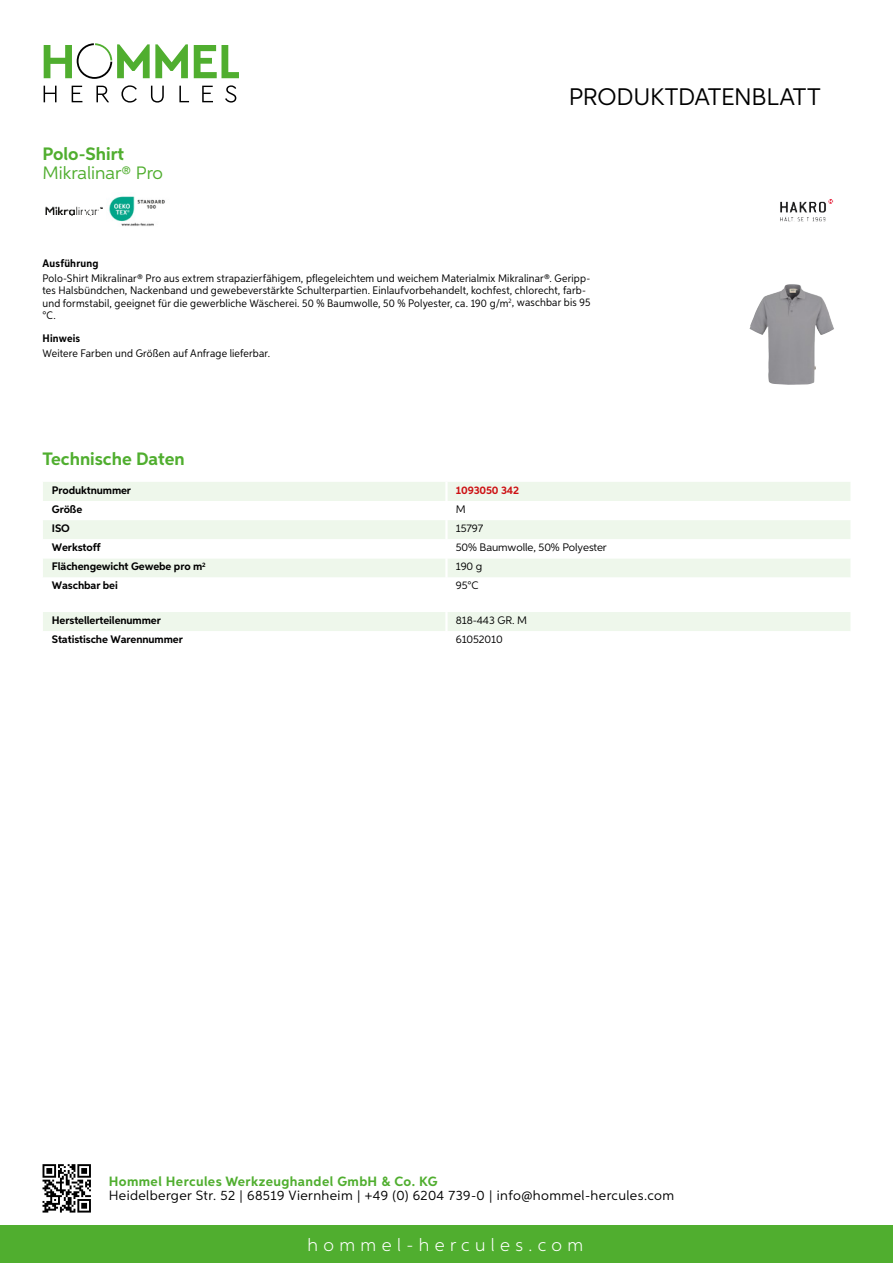
<style>
.page{position:relative;width:893px;height:1263px;background:#fff}
.page>*{position:absolute;margin:0;border:0;box-sizing:border-box;transform-origin:0 0}
.t1{font:24px "Aspira";letter-spacing:-.01em;color:#000}
.t2{font:700 18px "Aspira";color:#50ae2f}
.t3{font:300 18px "Aspira";letter-spacing:.3em;color:#fff}
.t4{font:18px "Aspira";color:#50ae2f}
.t5{font:13.5px "Aspira";letter-spacing:.03em;color:#000}
.t6{font:700 13.5px "Aspira";letter-spacing:.03em;color:#50ae2f}
.t7{font:10.95px/12px "Aspira Nar";letter-spacing:.015em;color:#000}
.t8{font:700 10.95px "Aspira";letter-spacing:-.01em;color:#000}
.t9{font:10.95px "Aspira";letter-spacing:-.01em;color:#000}
.t10{font:700 10.95px "Aspira Nar";letter-spacing:.02em;color:#000}
.t11{font:700 10.95px "Aspira";letter-spacing:-.01em;color:#cd1013}
</style>
<div class="page">
<div style="left:0;top:1226px;width:893px;height:37px;background:#50ae2f"></div>
<svg style="left:43px;top:1164px;width:48px;height:48px"></svg>
<svg style="left:194px;top:45px;width:45px;height:33px"></svg>
<svg style="left:44px;top:43px;width:144px;height:36px"></svg>
<svg style="left:44px;top:86px;width:13px;height:16px"></svg>
<svg style="left:72px;top:86px;width:10px;height:16px"></svg>
<svg style="left:96px;top:86px;width:13px;height:16px"></svg>
<svg style="left:121px;top:85px;width:16px;height:18px"></svg>
<svg style="left:151px;top:86px;width:13px;height:17px"></svg>
<svg style="left:179px;top:86px;width:10px;height:16px"></svg>
<svg style="left:202px;top:86px;width:11px;height:16px"></svg>
<svg style="left:225px;top:85px;width:11px;height:18px"></svg>
<div style="left:43px;top:482px;width:807px;height:19px;background:#eef7eb"></div>
<svg style="left:43px;top:520px;width:807px;height:57px;fill:#eef7eb"></svg>
<hr style="left:445px;top:482px;width:3px;height:19px;background:#fff">
<hr style="left:445px;top:520px;width:3px;height:19px;background:#fff">
<hr style="left:445px;top:539px;width:3px;height:19px;background:#fff">
<hr style="left:445px;top:558px;width:3px;height:19px;background:#fff">
<div style="left:43px;top:612px;width:807px;height:19px;background:#eef7eb"></div>
<img style="left:45px;top:206px;width:58px;height:10px">
<img style="left:109px;top:196px;width:56px;height:30px">
<img style="left:775px;top:284px;width:17px;height:9px">
<img style="left:780px;top:199px;width:54px;height:23px">
<h2 class="t2" style="left:43px;top:142px;width:83px">Polo-Shirt</h2>
<h2 class="t4" style="left:43px;top:162px;width:122px">Mikralinar® Pro</h2>
<h1 class="t1" style="left:569px;top:82px;width:253px">Produktdatenblatt</h1>
<p class="t10" style="left:43px;top:257px;width:58px">Ausführung</p>
<p class="t7" style="left:43px;top:273px;width:549px">Polo-Shirt Mikralinar® Pro aus extrem strapazierfähigem, pflegeleichtem und weichem Materialmix Mikralinar®. Geripp&shy;tes Halsbündchen, Nackenband und gewebeverstärkte Schulterpartien. Einlaufvorbehandelt, kochfest, chlorecht, farb&shy;und formstabil, geeignet für die gewerbliche Wäscherei. 50 % Baumwolle, 50 % Polyester, ca. 190 g/m<sup>2</sup>, waschbar bis 95 °C.</p>
<p class="t10" style="left:43px;top:331px;width:39px">Hinweis</p>
<p class="t7" style="left:43px;top:347px;width:229px">Weitere Farben und Größen auf Anfrage lieferbar.</p>
<h2 class="t2" style="left:43px;top:448px;width:144px">Technische Daten</h2>
<p class="t8" style="left:52px;top:483px;width:81px">Produktnummer</p>
<p class="t11" style="left:456px;top:483px;width:65px">1093050 342</p>
<p class="t8" style="left:52px;top:502px;width:32px">Größe</p>
<p class="t9" style="left:456px;top:502px;width:11px">M</p>
<p class="t8" style="left:52px;top:521px;width:19px">ISO</p>
<p class="t9" style="left:456px;top:522px;width:29px">15797</p>
<p class="t8" style="left:52px;top:541px;width:50px">Werkstoff</p>
<p class="t9" style="left:456px;top:541px;width:152px">50% Baumwolle, 50% Polyester</p>
<p class="t8" style="left:52px;top:560px;width:155px">Flächengewicht Gewebe pro m<sup>2</sup></p>
<p class="t9" style="left:456px;top:560px;width:28px">190 g</p>
<p class="t8" style="left:52px;top:579px;width:68px">Waschbar bei</p>
<p class="t9" style="left:456px;top:579px;width:24px">95°C</p>
<p class="t8" style="left:52px;top:613px;width:111px">Herstellerteilenummer</p>
<p class="t9" style="left:456px;top:613px;width:73px">818-443 GR. M</p>
<p class="t8" style="left:52px;top:633px;width:132px">Statistische Warennummer</p>
<p class="t9" style="left:456px;top:633px;width:48px">61052010</p>
<p class="t6" style="left:109px;top:1172px;width:330px">Hommel Hercules Werkzeughandel GmbH &amp; Co. KG</p>
<p class="t5" style="left:109px;top:1187px;width:567px">Heidelberger Str. 52 | 68519 Viernheim | +49 (0) 6204 739-0 | info@hommel-hercules.com</p>
<h2 class="t3" style="left:307px;top:1234px;width:277px">hommel-hercules.com</h2>
</div>
